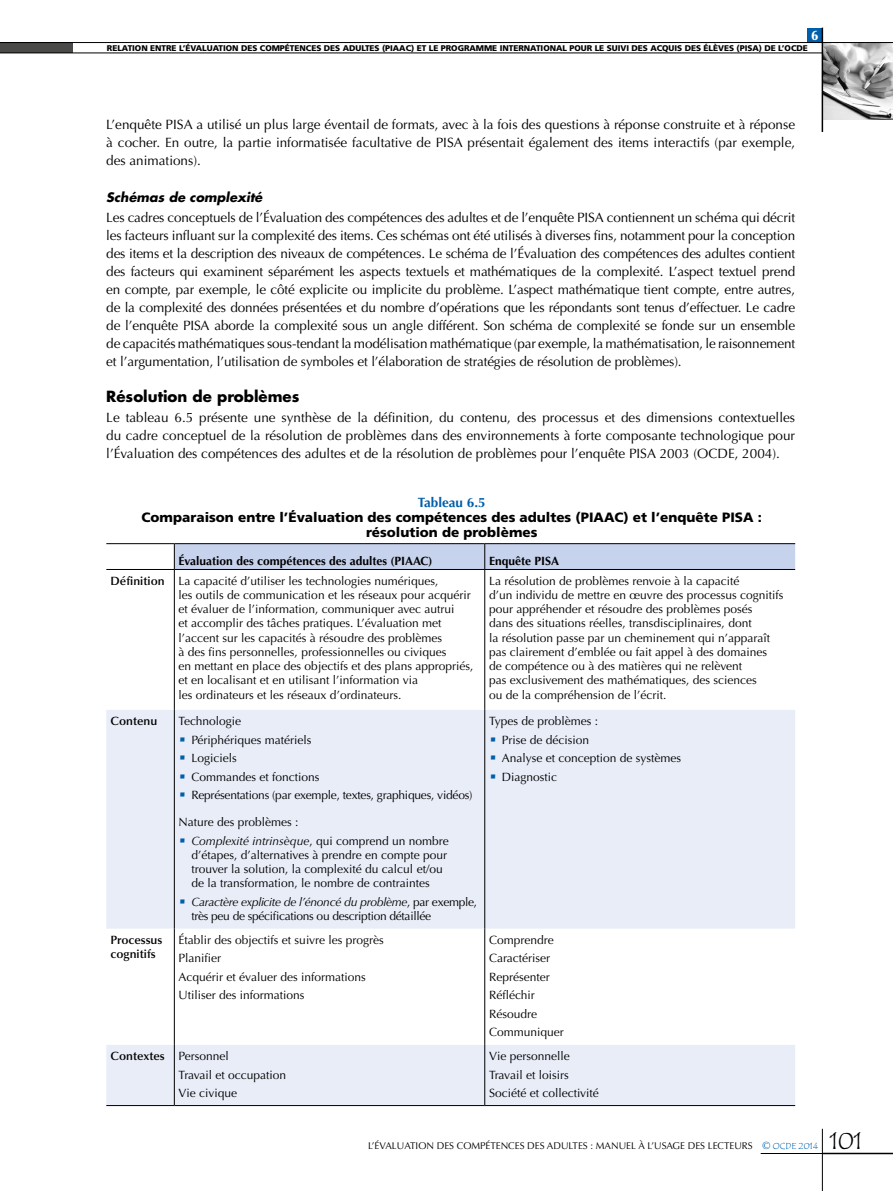
<style>
.page{position:relative;width:893px;height:1191px;background:#fff}
.page>*{position:absolute;margin:0;border:0;box-sizing:border-box;transform-origin:0 0}
.t1{font:24px "Tempus Sans ITC";color:#000}
.t2{font:700 15px "Futura Std";color:#000}
.t3{font:13.5px/18px "Optima LT Std";color:#000;text-align:justify}
.t4{font:900 13.5px/15px "Frutiger LT Std";color:#000;text-align:center}
.t5{font:700 13.5px "Optima LT Std";color:#005faa}
.t6{font:900 13.5px "Optima LT Std";color:#fff}
.t7{font:italic 700 12.75px "Futura Std";color:#000}
.t8{font:12px/14.2px "Optima LT Std";color:#000}
.t9{font:12px/14.2px "Optima LT Std";letter-spacing:-.025em;color:#000}
.t10{font:12px "Optima LT Std";letter-spacing:-.02em;color:#000}
.t11{font:700 12px "Optima LT Std";color:#000}
.t12{font:600 12px/14.2px "Optima LT Std";color:#000}
.t13{font:9.75px "Optima LT Std";color:#000}
.t14{font:900 8.25px "Frutiger LT Std";letter-spacing:-.005em;color:#000}
.s1{font-weight:600}
.s2{font-family:"ITC Eras Std";font-weight:500;font-size:13.5px;color:#005faa}
.s3{font-style:italic}
.s4{font-size:10.5px;color:#005faa}
.s5{font-family:"Tempus Sans ITC";font-size:9px;color:#005faa}
</style>
<div class="page">
<img style="left:823px;top:43px;width:70px;height:76px">
<div style="left:0;top:43px;width:72px;height:10px;background:#4a4a49"></div>
<div style="left:807px;top:28px;width:15px;height:15px;background:#005faa"></div>
<hr style="left:0;top:42px;width:893px;height:1px;background:#000">
<hr style="left:0;top:53px;width:822px;height:1px;background:#000">
<hr style="left:822px;top:28px;width:1px;height:104px;background:#000">
<hr style="left:822px;top:1128px;width:1px;height:63px;background:#000">
<hr style="left:761px;top:1153px;width:61px;height:1px;background:#000">
<hr style="left:822px;top:1152px;width:71px;height:2px;background:#000">
<svg style="left:106px;top:710px;width:689px;height:395px;fill:#e9edf8"></svg>
<hr style="left:106px;top:543px;width:68px;height:1px;background:#000">
<hr style="left:106px;top:569px;width:68px;height:1px;background:#000">
<hr style="left:174px;top:569px;width:311px;height:1px;background:#000">
<hr style="left:485px;top:569px;width:310px;height:1px;background:#000">
<svg style="left:174px;top:543px;width:621px;height:26px"></svg>
<hr style="left:174px;top:569px;width:1px;height:141px;background:#000">
<hr style="left:484px;top:569px;width:1px;height:141px;background:#000">
<hr style="left:174px;top:710px;width:1px;height:218px;background:#000">
<hr style="left:484px;top:710px;width:1px;height:218px;background:#000">
<hr style="left:174px;top:928px;width:1px;height:116px;background:#000">
<hr style="left:484px;top:928px;width:1px;height:116px;background:#000">
<hr style="left:174px;top:1044px;width:1px;height:61px;background:#000">
<hr style="left:484px;top:1044px;width:1px;height:61px;background:#000">
<hr style="left:106px;top:1105px;width:68px;height:1px;background:#000">
<hr style="left:174px;top:1105px;width:311px;height:1px;background:#000">
<hr style="left:485px;top:1105px;width:310px;height:1px;background:#000">
<p class="t6" style="left:812px;top:28px;width:8px">6</p>
<p class="t14" style="left:107px;top:43px;width:702px">RELATION ENTRE L’ÉVALUATION DES COMPÉTENCES DES ADULTES (PIAAC) ET LE PROGRAMME INTERNATIONAL POUR LE SUIVI DES ACQUIS DES ÉLÈVES (PISA) DE L’OCDE</p>
<p class="t3" style="left:106px;top:116px;width:690px">L’enquête PISA a utilisé un plus large éventail de formats, avec à la fois des questions à réponse construite et à réponse à cocher. En outre, la partie informatisée facultative de PISA présentait également des items interactifs (par exemple, des animations).</p>
<p class="t7" style="left:106px;top:188px;width:158px">Schémas de complexité</p>
<p class="t3" style="left:106px;top:208px;width:690px">Les cadres conceptuels de l’Évaluation des compétences des adultes et de l’enquête PISA contiennent un schéma qui décrit les facteurs influant sur la complexité des items. Ces schémas ont été utilisés à diverses fins, notamment pour la conception des items et la description des niveaux de compétences. Le schéma de l’Évaluation des compétences des adultes contient des facteurs qui examinent séparément les aspects textuels et mathématiques de la complexité. L’aspect textuel prend en compte, par exemple, le côté explicite ou implicite du problème. L’aspect mathématique tient compte, entre autres, de la complexité des données présentées et du nombre d’opérations que les répondants sont tenus d’effectuer. Le cadre de l’enquête PISA aborde la complexité sous un angle différent. Son schéma de complexité se fonde sur un ensemble de capacités mathématiques sous-tendant la modélisation mathématique (par exemple, la mathématisation, le raisonnement et l’argumentation, l’utilisation de symboles et l’élaboration de stratégies de résolution de problèmes).</p>
<p class="t2" style="left:106px;top:386px;width:195px">Résolution de problèmes</p>
<p class="t3" style="left:106px;top:409px;width:690px">Le tableau 6.5 présente une synthèse de la définition, du contenu, des processus et des dimensions contextuelles du cadre conceptuel de la résolution de problèmes dans des environnements à forte composante technologique pour l’Évaluation des compétences des adultes et de la résolution de problèmes pour l’enquête PISA 2003 (OCDE, 2004).</p>
<p class="t5" style="left:418px;top:495px;width:69px">Tableau 6.5</p>
<p class="t4" style="left:142px;top:510px;width:622px">Comparaison entre l’Évaluation des compétences des adultes (PIAAC) et l’enquête PISA : résolution de problèmes</p>
<p class="t11" style="left:179px;top:554px;width:256px">Évaluation des compétences des adultes (PIAAC)</p>
<p class="t11" style="left:489px;top:554px;width:72px">Enquête PISA</p>
<p class="t8" style="left:179px;top:573px;width:296px;text-indent:-68px"><span class="s1">Définition</span> La capacité d’utiliser les technologies numériques,<br>les outils de communication et les réseaux pour acquérir et évaluer de l’information, communiquer avec autrui<br>et accomplir des tâches pratiques. L’évaluation met l’accent sur les capacités à résoudre des problèmes<br>à des fins personnelles, professionnelles ou civiques<br>en mettant en place des objectifs et des plans appropriés, et en localisant et en utilisant l’information via<br>les ordinateurs et les réseaux d’ordinateurs.</p>
<p class="t8" style="left:489px;top:573px;width:296px">La résolution de problèmes renvoie à la capacité<br>d’un individu de mettre en œuvre des processus cognitifs pour appréhender et résoudre des problèmes posés<br>dans des situations réelles, transdisciplinaires, dont<br>la résolution passe par un cheminement qui n’apparaît pas clairement d’emblée ou fait appel à des domaines<br>de compétence ou à des matières qui ne relèvent<br>pas exclusivement des mathématiques, des sciences<br>ou de la compréhension de l’écrit.</p>
<p class="t12" style="left:111px;top:714px;width:48px">Contenu</p>
<p class="t8" style="left:179px;top:714px;width:64px">Technologie</p>
<p class="t8" style="left:179px;top:732px;width:134px"><span class="s2">•</span> Périphériques matériels</p>
<p class="t8" style="left:179px;top:751px;width:60px"><span class="s2">•</span> Logiciels</p>
<p class="t8" style="left:179px;top:769px;width:142px"><span class="s2">•</span> Commandes et fonctions</p>
<p class="t10" style="left:179px;top:788px;width:295px"><span class="s2">•</span> Représentations (par exemple, textes, graphiques, vidéos)</p>
<p class="t8" style="left:179px;top:815px;width:122px">Nature des problèmes :</p>
<p class="t8" style="left:191px;top:833px;width:259px;text-indent:-13px"><span class="s2">•</span> <span class="s3">Complexité intrinsèque</span>, qui comprend un nombre d’étapes, d’alternatives à prendre en compte pour trouver la solution, la complexité du calcul et/ou de la transformation, le nombre de contraintes</p>
<p class="t9" style="left:191px;top:895px;width:287px;text-indent:-13px"><span class="s2">•</span> <span class="s3">Caractère explicite de l’énoncé du problème</span>, par exemple, très peu de spécifications ou description détaillée</p>
<p class="t8" style="left:489px;top:714px;width:111px">Types de problèmes :</p>
<p class="t8" style="left:489px;top:732px;width:102px"><span class="s2">•</span> Prise de décision</p>
<p class="t8" style="left:489px;top:751px;width:194px"><span class="s2">•</span> Analyse et conception de systèmes</p>
<p class="t8" style="left:489px;top:769px;width:70px"><span class="s2">•</span> Diagnostic</p>
<p class="t12" style="left:111px;top:932px;width:53px">Processus cognitifs</p>
<p class="t8" style="left:179px;top:930px;width:207px;line-height:18.5px">Établir des objectifs et suivre les progrès<br>Planifier<br>Acquérir et évaluer des informations<br>Utiliser des informations</p>
<p class="t8" style="left:489px;top:930px;width:76px;line-height:18.5px">Comprendre<br>Caractériser<br>Représenter<br>Réfléchir<br>Résoudre<br>Communiquer</p>
<p class="t8" style="left:179px;top:1047px;width:109px;line-height:18.5px;text-indent:-68px"><span class="s1">Contextes</span> Personnel<br>Travail et occupation<br>Vie civique</p>
<p class="t8" style="left:489px;top:1047px;width:111px;line-height:18.5px">Vie personnelle<br>Travail et loisirs<br>Société et collectivité</p>
<p class="t13" style="left:368px;top:1140px;width:451px">L’ÉVALUATION DES COMPÉTENCES DES ADULTES : MANUEL À L’USAGE DES LECTEURS <span class="s4">©</span> <span class="s5">OCDE 2014</span></p>
<h1 class="t1" style="left:830px;top:1125px;width:35px">101</h1>
</div>
